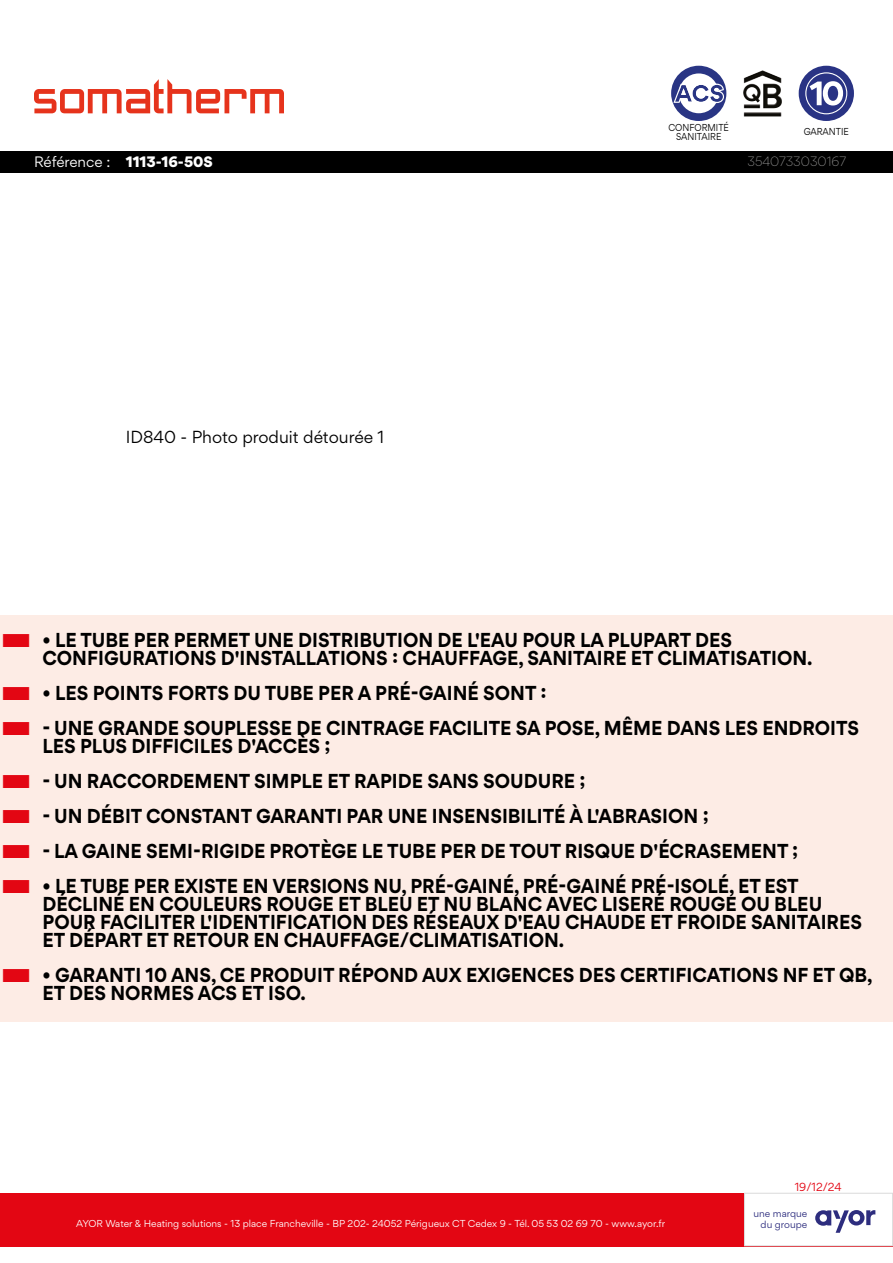
<style>
.page{position:relative;width:893px;height:1263px;background:#fff}
.page>*{position:absolute;margin:0;border:0;box-sizing:border-box;transform-origin:0 0}
.t1{font:700 18px/18px "Gordita";color:#000;scale:.95 1}
.t2{font:15.6px "Gordita";color:#000}
.t3{font:900 13.5px "Gordita";color:#fff}
.t4{font:300 12px "Gordita";color:#9d9d9c}
.t5{font:10.5px "Gordita";color:#e30613}
.t6{font:9px "Gordita";color:#fff}
.t7{font:9px/9px "Gordita";color:#000;text-align:center;scale:.9 1}
.t8{font:9px/10.5px "Gordita";color:#2d2d7e;text-align:right}
.s1{font-weight:400}
</style>
<div class="page">
<div style="left:0;top:1193px;width:893px;height:53px;background:#e30613"></div>
<div style="left:744px;top:1193px;width:149px;height:53px;background:#fff"></div>
<div style="left:744px;top:1193px;width:149px;height:53px;border:1px solid #dadada"></div>
<div style="left:671px;top:66px;width:55px;height:55px;background:#293584;border-radius:50%"></div>
<div style="left:679px;top:73px;width:40px;height:40px;background:#fff;border-radius:50%"></div>
<svg style="left:673px;top:84px;width:51px;height:19px"></svg>
<svg style="left:751px;top:70px;width:11px;height:5px"></svg>
<div style="left:799px;top:66px;width:55px;height:55px;background:#293384;border-radius:50%"></div>
<svg style="left:805px;top:72px;width:42px;height:42px"></svg>
<div style="left:0;top:615px;width:893px;height:71px;background:#fdece5"></div>
<div style="left:0;top:668px;width:893px;height:53px;background:#fdece5"></div>
<div style="left:0;top:703px;width:893px;height:71px;background:#fdece5"></div>
<div style="left:0;top:756px;width:893px;height:53px;background:#fdece5"></div>
<div style="left:0;top:791px;width:893px;height:53px;background:#fdece5"></div>
<div style="left:0;top:826px;width:893px;height:53px;background:#fdece5"></div>
<div style="left:0;top:861px;width:893px;height:107px;background:#fdece5"></div>
<div style="left:0;top:950px;width:893px;height:71px;background:#fdece5"></div>
<svg style="left:815px;top:1210px;width:60px;height:23px"></svg>
<svg style="left:34px;top:79px;width:250px;height:34px"></svg>
<div style="left:0;top:151px;width:893px;height:21px;background:#000"></div>
<p class="t3" style="left:34px;top:151px;width:180px"><span class="s1">Référence :</span> 1113-16-50S</p>
<p class="t2" style="left:126px;top:425px;width:260px">ID840 - Photo produit détourée 1</p>
<p class="t7" style="left:668px;top:123px;width:69px">CONFORMITÉ<br>SANITAIRE</p>
<p class="t7" style="left:804px;top:127px;width:52px">GARANTIE</p>
<p class="t4" style="left:747px;top:153px;width:100px">3540733030167</p>
<p class="t1" style="left:43px;top:630px;width:812px">• LE TUBE PER PERMET UNE DISTRIBUTION DE L'EAU POUR LA PLUPART DES<br>CONFIGURATIONS D'INSTALLATIONS : CHAUFFAGE, SANITAIRE ET CLIMATISATION.</p>
<p class="t1" style="left:43px;top:683px;width:532px">• LES POINTS FORTS DU TUBE PER A PRÉ-GAINÉ SONT :</p>
<p class="t1" style="left:43px;top:718px;width:861px">- UNE GRANDE SOUPLESSE DE CINTRAGE FACILITE SA POSE, MÊME DANS LES ENDROITS<br>LES PLUS DIFFICILES D'ACCÈS ;</p>
<p class="t1" style="left:43px;top:771px;width:573px">- UN RACCORDEMENT SIMPLE ET RAPIDE SANS SOUDURE ;</p>
<p class="t1" style="left:43px;top:806px;width:703px">- UN DÉBIT CONSTANT GARANTI PAR UNE INSENSIBILITÉ À L'ABRASION ;</p>
<p class="t1" style="left:43px;top:841px;width:797px">- LA GAINE SEMI-RIGIDE PROTÈGE LE TUBE PER DE TOUT RISQUE D'ÉCRASEMENT ;</p>
<p class="t1" style="left:43px;top:876px;width:864px">• LE TUBE PER EXISTE EN VERSIONS NU, PRÉ-GAINÉ, PRÉ-GAINÉ PRÉ-ISOLÉ, ET EST DÉCLINÉ EN COULEURS ROUGE ET BLEU ET NU BLANC AVEC LISERÉ ROUGE OU BLEU POUR FACILITER L'IDENTIFICATION DES RÉSEAUX D'EAU CHAUDE ET FROIDE SANITAIRES ET DÉPART ET RETOUR EN CHAUFFAGE/CLIMATISATION.</p>
<p class="t1" style="left:43px;top:965px;width:875px">• GARANTI 10 ANS, CE PRODUIT RÉPOND AUX EXIGENCES DES CERTIFICATIONS NF ET QB,<br>ET DES NORMES ACS ET ISO.</p>
<p class="t6" style="left:76px;top:1216px;width:590px">AYOR Water &amp; Heating solutions - 13 place Francheville - BP 202- 24052 Périgueux CT Cedex 9 - Tél. 05 53 02 69 70 - www.ayor.fr</p>
<p class="t5" style="left:795px;top:1179px;width:48px">19/12/24</p>
<p class="t8" style="left:754px;top:1208px;width:55px">une marque du groupe</p>
</div>
